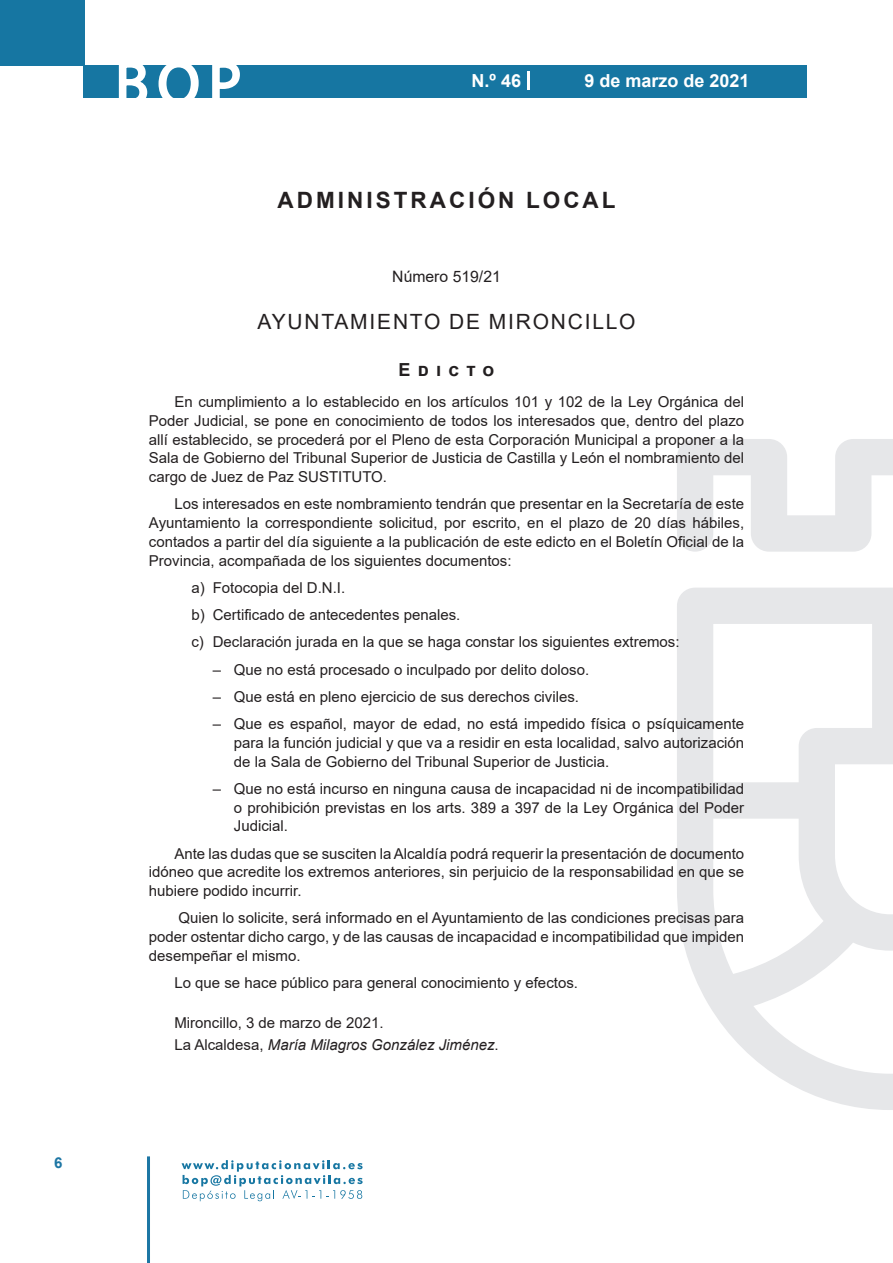
<style>
.page{position:relative;width:893px;height:1263px;background:#fff}
.page>*{position:absolute;margin:0;border:0;box-sizing:border-box;transform-origin:0 0}
.t1{font:500 61.5px "Avant Garde";color:#fff}
.t2{font:700 22.5px "Arial";letter-spacing:.135em;color:#231f20}
.t3{font:21px "Arial";letter-spacing:.085em;color:#231f20}
.t4{font:700 18px "Arial";color:#fff}
.t5{font:700 18px "Arial";letter-spacing:.4em;color:#231f20}
.t6{font:15.75px "Arial";color:#231f20}
.t7{font:15px/18.8px "Arial";color:#231f20;text-align:justify}
.t8{font:700 15px "Arial";color:#1d76a4}
.s1{font-style:italic}
</style>
<div class="page">
<div style="left:0;top:0;width:85px;height:65px;background:#1676a2"></div>
<div style="left:84px;top:65px;width:723px;height:33px;background:#1676a2"></div>
<svg style="left:118px;top:65px;width:30px;height:33px"></svg>
<svg style="left:158px;top:65px;width:41px;height:33px"></svg>
<svg style="left:212px;top:65px;width:28px;height:33px"></svg>
<svg style="left:182px;top:1160px;width:181px;height:41px"></svg>
<hr style="left:147px;top:1156px;width:3px;height:107px;background:#1d76a4">
<svg style="left:528px;top:71px;width:2px;height:19px"></svg>
<svg style="left:677px;top:439px;width:216px;height:671px"></svg>
<p class="t8" style="left:54px;top:1152px;width:10px">6</p>
<h1 class="t1" style="left:115px;top:46px;width:128px">BOP</h1>
<p class="t4" style="left:472px;top:68px;width:51px">N.º 46</p>
<p class="t4" style="left:584px;top:68px;width:167px">9 de marzo de 2021</p>
<h2 class="t2" style="left:277px;top:184px;width:340px">ADMINISTRACIÓN LOCAL</h2>
<p class="t6" style="left:392px;top:266px;width:110px">Número 519/21</p>
<h3 class="t3" style="left:258px;top:307px;width:380px">AYUNTAMIENTO DE MIRONCILLO</h3>
<p class="t5" style="left:399px;top:357px;width:97px">Edicto</p>
<p class="t7" style="left:149px;top:392px;width:597px;text-indent:26px">En cumplimiento a lo establecido en los artículos 101 y 102 de la Ley Orgánica del Poder Judicial, se pone en conocimiento de todos los interesados que, dentro del plazo allí establecido, se procederá por el Pleno de esta Corporación Municipal a proponer a la Sala de Gobierno del Tribunal Superior de Justicia de Castilla y León el nombramiento del cargo de Juez de Paz SUSTITUTO.</p>
<p class="t7" style="left:149px;top:495px;width:597px;text-indent:26px">Los interesados en este nombramiento tendrán que presentar en la Secretaría de este Ayuntamiento la correspondiente solicitud, por escrito, en el plazo de 20 días hábiles, contados a partir del día siguiente a la publicación de este edicto en el Boletín Oficial de la Provincia, acompañada de los siguientes documentos:</p>
<p class="t7" style="left:191px;top:574px;width:490px;line-height:27.3px;text-align:left">a) Fotocopia del D.N.I.<br>b) Certificado de antecedentes penales.<br>c) Declaración jurada en la que se haga constar los siguientes extremos:</p>
<p class="t7" style="left:213px;top:660px;width:378px">– Que no está procesado o inculpado por delito doloso.</p>
<p class="t7" style="left:213px;top:687px;width:368px">– Que está en pleno ejercicio de sus derechos civiles.</p>
<p class="t7" style="left:234px;top:714px;width:512px;text-indent:-21px">– Que es español, mayor de edad, no está impedido física o psíquicamente para la función judicial y que va a residir en esta localidad, salvo autorización de la Sala de Gobierno del Tribunal Superior de Justicia.</p>
<p class="t7" style="left:234px;top:779px;width:512px;text-indent:-21px">– Que no está incurso en ninguna causa de incapacidad ni de incompatibilidad o prohibición previstas en los arts. 389 a 397 de la Ley Orgánica del Poder Judicial.</p>
<p class="t7" style="left:149px;top:844px;width:597px;text-indent:26px">Ante las dudas que se susciten la Alcaldía podrá requerir la presentación de documento idóneo que acredite los extremos anteriores, sin perjuicio de la responsabilidad en que se hubiere podido incurrir.</p>
<p class="t7" style="left:149px;top:909px;width:597px;text-indent:30px">Quien lo solicite, será informado en el Ayuntamiento de las condiciones precisas para poder ostentar dicho cargo, y de las causas de incapacidad e incompatibilidad que impiden desempeñar el mismo.</p>
<p class="t7" style="left:174px;top:973px;width:405px">Lo que se hace público para general conocimiento y efectos.</p>
<p class="t7" style="left:174px;top:1011px;width:326px;line-height:22.2px">Mironcillo, 3 de marzo de 2021.<br>La Alcaldesa, <span class="s1">María Milagros González Jiménez</span>.</p>
</div>
